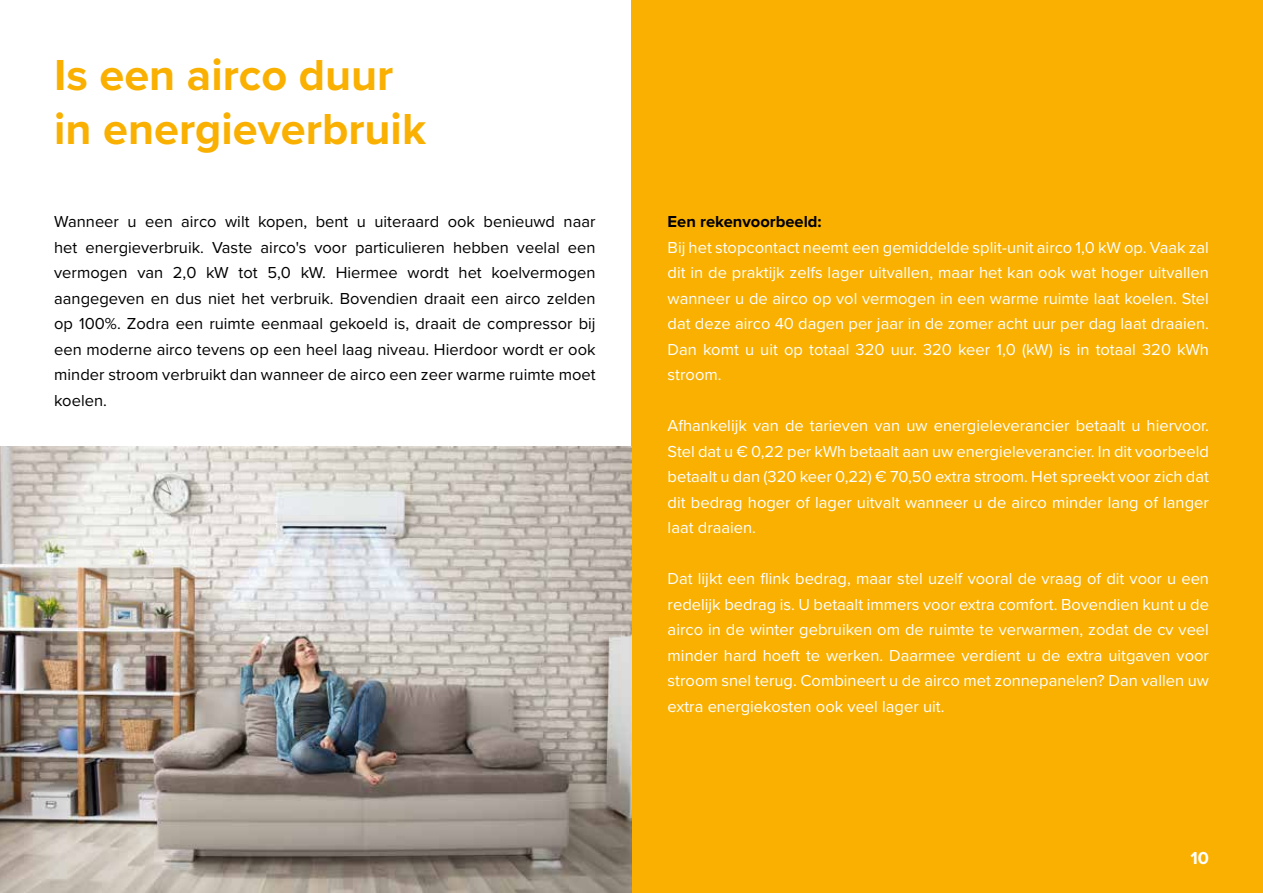
<style>
.page{position:relative;width:1263px;height:893px;background:#fff}
.page>*{position:absolute;margin:0;border:0;box-sizing:border-box;transform-origin:0 0}
.t1{font:700 45px/54px "Proxima Nova";color:#f9b000}
.t2{font:700 18px "Proxima Nova";color:#fff}
.t3{font:16.5px/25.5px "Proxima Nova";color:#fff;text-align:justify}
.t4{font:16.5px/25.5px "Proxima Nova";color:#000;text-align:justify}
.t5{font:700 16.5px "Proxima Nova";color:#000}
</style>
<div class="page">
<div style="left:631px;top:0;width:632px;height:893px;background:#f9b000"></div>
<img style="left:0;top:446px;width:631px;height:447px">
<h1 class="t1" style="left:54px;top:47px;width:373px">Is een airco duur in energieverbruik</h1>
<p class="t4" style="left:54px;top:208px;width:543px">Wanneer u een airco wilt kopen, bent u uiteraard ook benieuwd naar het energieverbruik. Vaste airco's voor particulieren hebben veelal een vermogen van 2,0 kW tot 5,0 kW. Hiermee wordt het koelvermogen aangegeven en dus niet het verbruik. Bovendien draait een airco zelden op 100%. Zodra een ruimte eenmaal gekoeld is, draait de compressor bij een moderne airco tevens op een heel laag niveau. Hierdoor wordt er ook minder stroom verbruikt dan wanneer de airco een zeer warme ruimte moet koelen.</p>
<p class="t5" style="left:668px;top:209px;width:155px">Een rekenvoorbeeld:</p>
<p class="t3" style="left:668px;top:234px;width:543px">Bij het stopcontact neemt een gemiddelde split-unit airco 1,0 kW op. Vaak zal dit in de praktijk zelfs lager uitvallen, maar het kan ook wat hoger uitvallen wanneer u de airco op vol vermogen in een warme ruimte laat koelen. Stel dat deze airco 40 dagen per jaar in de zomer acht uur per dag laat draaien.<br>Dan komt u uit op totaal 320 uur. 320 keer 1,0 (kW) is in totaal 320 kWh stroom.</p>
<p class="t3" style="left:668px;top:412px;width:543px">Afhankelijk van de tarieven van uw energieleverancier betaalt u hiervoor.<br>Stel dat u € 0,22 per kWh betaalt aan uw energieleverancier. In dit voorbeeld betaalt u dan (320 keer 0,22) € 70,50 extra stroom. Het spreekt voor zich dat dit bedrag hoger of lager uitvalt wanneer u de airco minder lang of langer laat draaien.</p>
<p class="t3" style="left:668px;top:565px;width:543px">Dat lijkt een flink bedrag, maar stel uzelf vooral de vraag of dit voor u een redelijk bedrag is. U betaalt immers voor extra comfort. Bovendien kunt u de airco in de winter gebruiken om de ruimte te verwarmen, zodat de cv veel minder hard hoeft te werken. Daarmee verdient u de extra uitgaven voor stroom snel terug. Combineert u de airco met zonnepanelen? Dan vallen uw extra energiekosten ook veel lager uit.</p>
<p class="t2" style="left:1190px;top:844px;width:20px">10</p>
</div>
